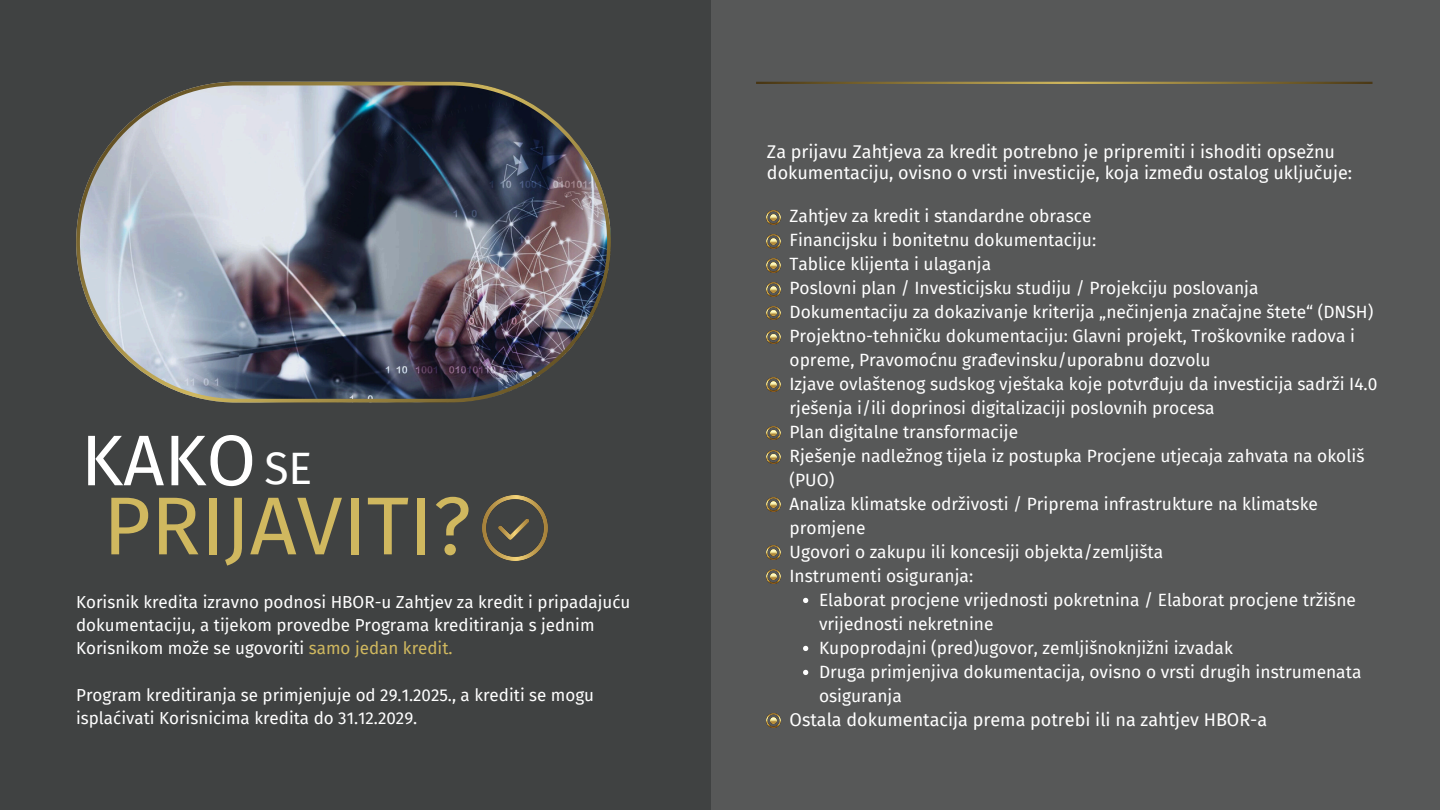
<style>
.page{position:relative;width:1440px;height:810px;background:#404242}
.page>*{position:absolute;margin:0;border:0;box-sizing:border-box;transform-origin:0 0}
.t1{font:82.1px "Fira Sans";color:#d0b85f}
.t2{font:71.7px "Fira Sans";color:#fff}
.t3{font:44.4px "Fira Sans";color:#fff}
.t4{font:18px/21px "Fira Sans";color:#fff}
.t5{font:17.4px/24px "Fira Sans";color:#fff}
.t6{font:17px/23.2px "Fira Sans";color:#fff}
.s1{color:#d0b85f}
</style>
<div class="page">
<img style="left:76px;top:82px;width:535px;height:321px">
<div style="left:711px;top:0;width:729px;height:810px;background:#575858"></div>
<hr style="left:756px;top:82px;width:617px;height:2px;background:#fff">
<svg style="left:767px;top:211px;width:13px;height:13px"></svg>
<svg style="left:803px;top:598px;width:5px;height:5px"></svg>
<svg style="left:803px;top:646px;width:5px;height:5px"></svg>
<svg style="left:803px;top:670px;width:5px;height:5px"></svg>
<svg style="left:767px;top:235px;width:13px;height:13px"></svg>
<svg style="left:767px;top:259px;width:13px;height:13px"></svg>
<svg style="left:767px;top:283px;width:13px;height:13px"></svg>
<img style="left:767px;top:306px;width:13px;height:14px">
<img style="left:767px;top:330px;width:13px;height:14px">
<svg style="left:767px;top:378px;width:13px;height:13px"></svg>
<img style="left:767px;top:426px;width:13px;height:14px">
<img style="left:767px;top:450px;width:13px;height:14px">
<svg style="left:767px;top:498px;width:13px;height:13px"></svg>
<svg style="left:767px;top:546px;width:13px;height:13px"></svg>
<svg style="left:767px;top:570px;width:13px;height:13px"></svg>
<svg style="left:767px;top:714px;width:13px;height:13px"></svg>
<img style="left:482px;top:495px;width:65px;height:66px">
<p class="t2" style="left:81px;top:418px;width:177px">KAKO</p>
<p class="t3" style="left:264px;top:443px;width:49px">SE</p>
<p class="t1" style="left:103px;top:478px;width:369px">PRIJAVITI?</p>
<p class="t6" style="left:76px;top:590px;width:556px">Korisnik kredita izravno podnosi HBOR-u Zahtjev za kredit i pripadajuću dokumentaciju, a tijekom provedbe Programa kreditiranja s jednim<br>Korisnikom može se ugovoriti <span class="s1">samo jedan kredit.</span></p>
<p class="t6" style="left:76px;top:683px;width:520px">Program kreditiranja se primjenjuje od 29.1.2025., a krediti se mogu isplaćivati Korisnicima kredita do 31.12.2029.</p>
<p class="t4" style="left:767px;top:141px;width:587px">Za prijavu Zahtjeva za kredit potrebno je pripremiti i ishoditi opsežnu dokumentaciju, ovisno o vrsti investicije, koja između ostalog uključuje:</p>
<h2 class="t5" style="left:790px;top:204px;width:304px">Zahtjev za kredit i standardne obrasce</h2>
<h3 class="t5" style="left:790px;top:228px;width:308px">Financijsku i bonitetnu dokumentaciju:</h3>
<h1 class="t5" style="left:790px;top:252px;width:203px">Tablice klijenta i ulaganja</h1>
<p class="t5" style="left:790px;top:276px;width:470px">Poslovni plan / Investicijsku studiju / Projekciju poslovanja</p>
<p class="t5" style="left:790px;top:300px;width:585px">Dokumentaciju za dokazivanje kriterija „nečinjenja značajne štete“ (DNSH)</p>
<p class="t5" style="left:790px;top:324px;width:567px">Projektno-tehničku dokumentaciju: Glavni projekt, Troškovnike radova i opreme, Pravomoćnu građevinsku/uporabnu dozvolu</p>
<p class="t5" style="left:790px;top:372px;width:589px">Izjave ovlaštenog sudskog vještaka koje potvrđuju da investicija sadrži I4.0 rješenja i/ili doprinosi digitalizaciji poslovnih procesa</p>
<p class="t5" style="left:790px;top:420px;width:230px">Plan digitalne transformacije</p>
<p class="t5" style="left:790px;top:444px;width:576px">Rješenje nadležnog tijela iz postupka Procjene utjecaja zahvata na okoliš (PUO)</p>
<p class="t5" style="left:790px;top:492px;width:530px">Analiza klimatske održivosti / Priprema infrastrukture na klimatske promjene</p>
<p class="t5" style="left:790px;top:540px;width:375px">Ugovori o zakupu ili koncesiji objekta/zemljišta</p>
<p class="t5" style="left:790px;top:564px;width:185px">Instrumenti osiguranja:</p>
<p class="t5" style="left:819px;top:588px;width:538px">Elaborat procjene vrijednosti pokretnina / Elaborat procjene tržišne vrijednosti nekretnine</p>
<p class="t5" style="left:819px;top:636px;width:415px">Kupoprodajni (pred)ugovor, zemljišnoknjižni izvadak</p>
<p class="t5" style="left:819px;top:660px;width:544px">Druga primjenjiva dokumentacija, ovisno o vrsti drugih instrumenata osiguranja</p>
<p class="t4" style="left:790px;top:710px;width:479px">Ostala dokumentacija prema potrebi ili na zahtjev HBOR-a</p>
</div>
